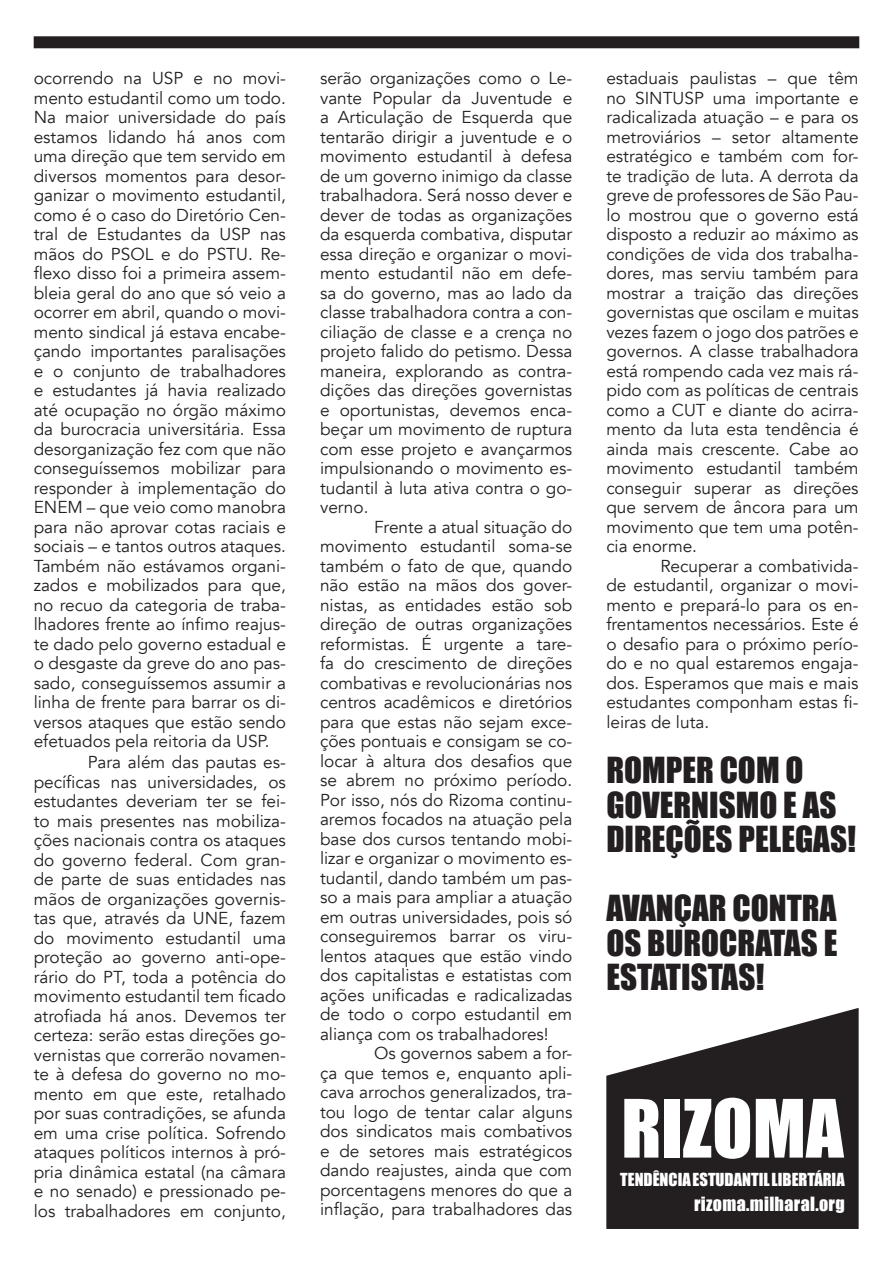
<style>
.page{position:relative;width:893px;height:1263px;background:#fff}
.page>*{position:absolute;margin:0;border:0;box-sizing:border-box;transform-origin:0 0}
.t1{font:74.25px "Impact";color:#fff}
.t2{font:33px/34.5px "Impact";color:#231f20}
.t3{font:18px "Impact";letter-spacing:.02em;color:#fff}
.t4{font:17.25px/19.5px "Avenir";color:#231f20;text-align:justify}
.t5{font:16.5px "Impact";color:#fff}
</style>
<div class="page">
<div style="left:34px;top:36px;width:825px;height:12px;background:#231f20"></div>
<svg style="left:606px;top:1008px;width:253px;height:221px;fill:#231f20"></svg>
<p class="t4" style="left:34px;top:69px;width:254px">ocorrendo na USP e no movi&shy;mento estudantil como um todo.<br>Na maior universidade do país estamos lidando há anos com uma direção que tem servido em diversos momentos para desor&shy;ganizar o movimento estudantil, como é o caso do Diretório Cen&shy;tral de Estudantes da USP nas mãos do PSOL e do PSTU. Re&shy;flexo disso foi a primeira assem&shy;bleia geral do ano que só veio a ocorrer em abril, quando o movi&shy;mento sindical já estava encabe&shy;çando importantes paralisações e o conjunto de trabalhadores e estudantes já havia realizado até ocupação no órgão máximo da burocracia universitária. Essa desorganização fez com que não conseguíssemos mobilizar para responder à implementação do ENEM – que veio como manobra para não aprovar cotas raciais e sociais – e tantos outros ataques.<br>Também não estávamos organi&shy;zados e mobilizados para que, no recuo da categoria de traba&shy;lhadores frente ao ínfimo reajus&shy;te dado pelo governo estadual e o desgaste da greve do ano pas&shy;sado, conseguíssemos assumir a linha de frente para barrar os di&shy;versos ataques que estão sendo efetuados pela reitoria da USP.</p>
<p class="t4" style="left:34px;top:753px;width:254px;text-indent:54px">Para além das pautas es&shy;pecíficas nas universidades, os estudantes deveriam ter se fei&shy;to mais presentes nas mobiliza&shy;ções nacionais contra os ataques do governo federal. Com gran&shy;de parte de suas entidades nas mãos de organizações governis&shy;tas que, através da UNE, fazem do movimento estudantil uma proteção ao governo anti-ope&shy;rário do PT, toda a potência do movimento estudantil tem ficado atrofiada há anos. Devemos ter certeza: serão estas direções go&shy;vernistas que correrão novamen&shy;te à defesa do governo no mo&shy;mento em que este, retalhado por suas contradições, se afunda em uma crise política. Sofrendo ataques políticos internos à pró&shy;pria dinâmica estatal (na câmara e no senado) e pressionado pe&shy;los trabalhadores em conjunto,</p>
<p class="t4" style="left:320px;top:69px;width:254px">serão organizações como o Le&shy;vante Popular da Juventude e a Articulação de Esquerda que tentarão dirigir a juventude e o movimento estudantil à defesa de um governo inimigo da classe trabalhadora. Será nosso dever e dever de todas as organizações da esquerda combativa, disputar essa direção e organizar o movi&shy;mento estudantil não em defe&shy;sa do governo, mas ao lado da classe trabalhadora contra a con&shy;ciliação de classe e a crença no projeto falido do petismo. Dessa maneira, explorando as contra&shy;dições das direções governistas e oportunistas, devemos enca&shy;beçar um movimento de ruptura com esse projeto e avançarmos impulsionando o movimento es&shy;tudantil à luta ativa contra o go&shy;verno.</p>
<p class="t4" style="left:320px;top:517px;width:254px;text-indent:54px">Frente a atual situação do movimento estudantil soma-se também o fato de que, quando não estão na mãos dos gover&shy;nistas, as entidades estão sob direção de outras organizações reformistas. É urgente a tare&shy;fa do crescimento de direções combativas e revolucionárias nos centros acadêmicos e diretórios para que estas não sejam exce&shy;ções pontuais e consigam se co&shy;locar à altura dos desafios que se abrem no próximo período.<br>Por isso, nós do Rizoma continu&shy;aremos focados na atuação pela base dos cursos tentando mobi&shy;lizar e organizar o movimento es&shy;tudantil, dando também um pas&shy;so a mais para ampliar a atuação em outras universidades, pois só conseguiremos barrar os viru&shy;lentos ataques que estão vindo dos capitalistas e estatistas com ações unificadas e radicalizadas de todo o corpo estudantil em aliança com os trabalhadores!</p>
<p class="t4" style="left:320px;top:1044px;width:254px;text-indent:54px">Os governos sabem a for&shy;ça que temos e, enquanto apli&shy;cava arrochos generalizados, tra&shy;tou logo de tentar calar alguns dos sindicatos mais combativos e de setores mais estratégicos dando reajustes, ainda que com porcentagens menores do que a inflação, para trabalhadores das</p>
<p class="t4" style="left:606px;top:69px;width:254px">estaduais paulistas – que têm no SINTUSP uma importante e radicalizada atuação – e para os metroviários – setor altamente estratégico e também com for&shy;te tradição de luta. A derrota da greve de professores de São Pau&shy;lo mostrou que o governo está disposto a reduzir ao máximo as condições de vida dos trabalha&shy;dores, mas serviu também para mostrar a traição das direções governistas que oscilam e muitas vezes fazem o jogo dos patrões e governos. A classe trabalhadora está rompendo cada vez mais rá&shy;pido com as políticas de centrais como a CUT e diante do acirra&shy;mento da luta esta tendência é ainda mais crescente. Cabe ao movimento estudantil também conseguir superar as direções que servem de âncora para um movimento que tem uma potên&shy;cia enorme.</p>
<p class="t4" style="left:606px;top:556px;width:254px;text-indent:54px">Recuperar a combativida&shy;de estudantil, organizar o movi&shy;mento e prepará-lo para os en&shy;frentamentos necessários. Este é o desafio para o próximo perío&shy;do e no qual estaremos engaja&shy;dos. Esperamos que mais e mais estudantes componham estas fi&shy;leiras de luta.</p>
<p class="t2" style="left:606px;top:752px;width:251px">ROMPER COM O<br>GOVERNISMO E AS<br>DIREÇÕES PELEGAS!</p>
<p class="t2" style="left:606px;top:890px;width:233px;text-align:justify">AVANÇAR CONTRA OS BUROCRATAS E ESTATISTAS!</p>
<p class="t1" style="left:621px;top:1071px;width:224px">RIZOMA</p>
<p class="t5" style="left:620px;top:1167px;width:226px">TENDÊNCIA ESTUDANTIL LIBERTÁRIA</p>
<p class="t3" style="left:694px;top:1190px;width:152px">rizoma.milharal.org</p>
</div>
